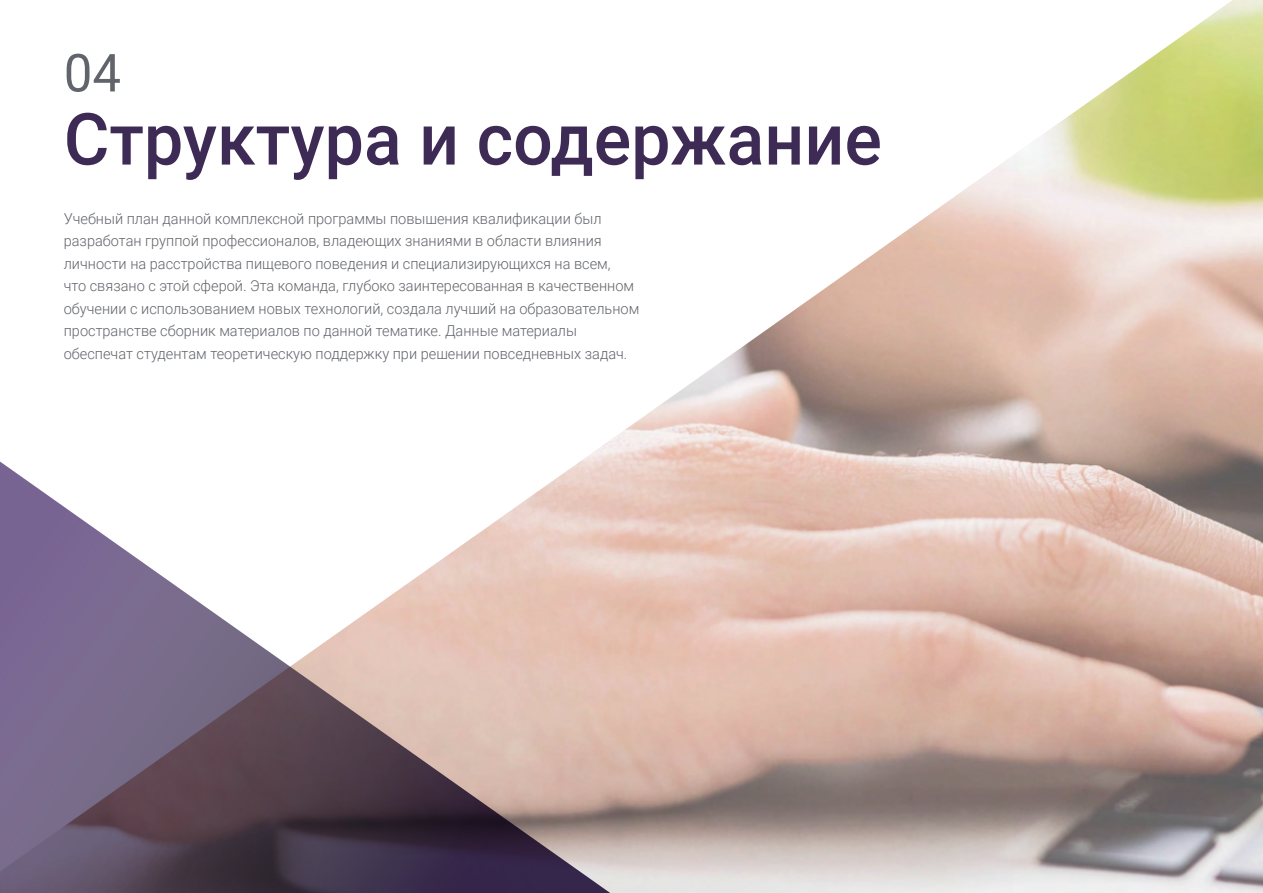
<style>
.page{position:relative;width:1263px;height:893px;background:#fff}
.page>*{position:absolute;margin:0;border:0;box-sizing:border-box;transform-origin:0 0}
.t1{font:500 72px "Roboto";color:#3d2b56}
.t2{font:52.5px "Roboto";color:#61646a}
.t3{font:300 15px/22.5px "Roboto";color:#61646a}
</style>
<div class="page">
<img style="left:602px;top:0;width:661px;height:893px">
<svg style="left:0;top:446px;width:640px;height:447px"></svg>
<h2 class="t2" style="left:64px;top:36px;width:59px">04</h2>
<h1 class="t1" style="left:64px;top:89px;width:820px">Структура и содержание</h1>
<p class="t3" style="left:64px;top:207px;width:577px">Учебный план данной комплексной программы повышения квалификации был разработан группой профессионалов, владеющих знаниями в области влияния личности на расстройства пищевого поведения и специализирующихся на всем,<br>что связано с этой сферой. Эта команда, глубоко заинтересованная в качественном обучении с использованием новых технологий, создала лучший на образовательном пространстве сборник материалов по данной тематике. Данные материалы обеспечат студентам теоретическую поддержку при решении повседневных задач.</p>
</div>
